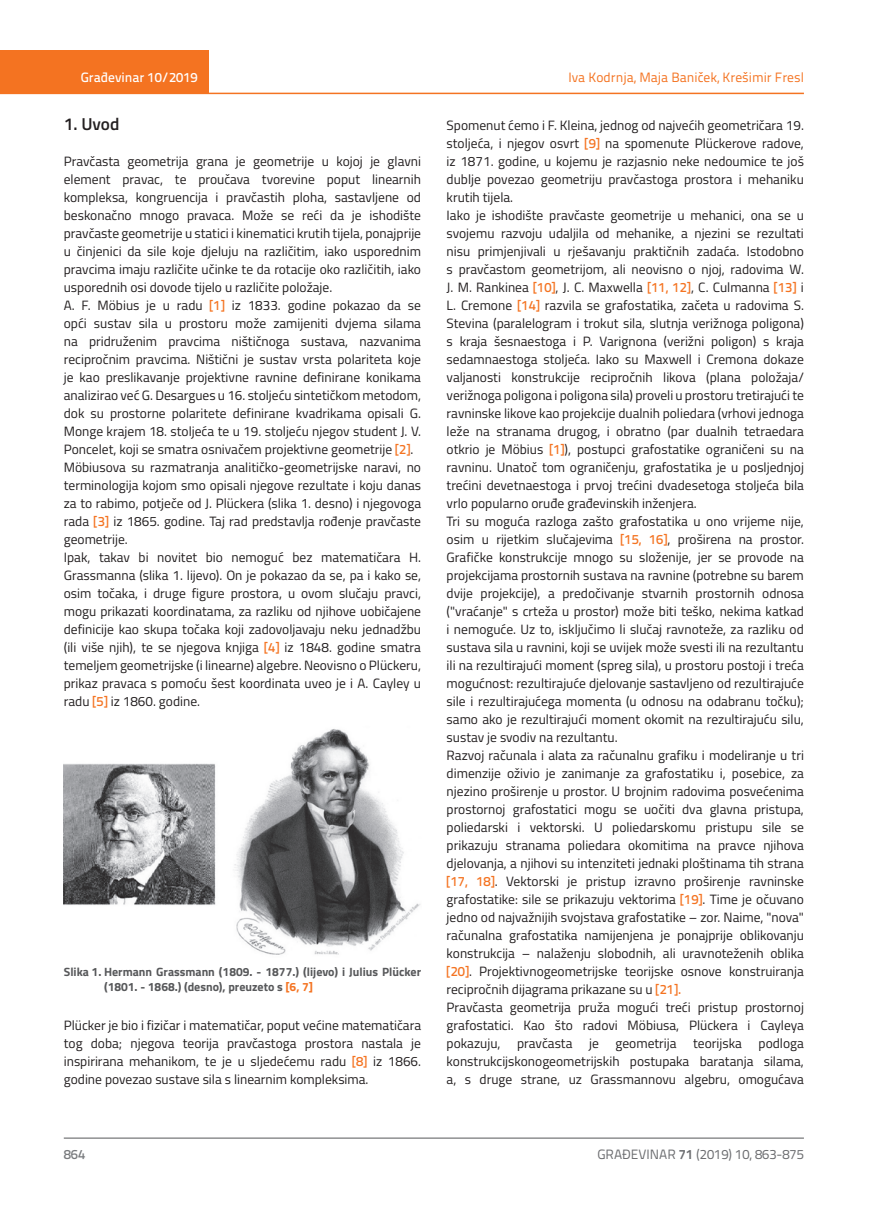
<style>
.page{position:relative;width:872px;height:1212px;background:#fff}
.page>*{position:absolute;margin:0;border:0;box-sizing:border-box;transform-origin:0 0}
.t1{font:600 17.25px "Titillium";color:#231f20}
.t2{font:13.5px/18px "Titillium";color:#231f20}
.t3{font:13.5px "Titillium Text 22 L";color:#f47321}
.t4{font:13.5px "Titillium Text 22 L";color:#6c6d70}
.t5{font:500 13.5px "Titillium Text 22 L";color:#fff}
.t6{font:500 13.5px "Titillium Text 22 L";color:#787a7d}
.t7{font:700 12px/15px "Titillium";color:#57585a}
.s1{font-family:"Titillium Text 22 L";font-weight:500;color:#f47321}
.s2{color:#f47321}
.s3{font-weight:700}
</style>
<div class="page">
<div style="left:0;top:50px;width:208px;height:44px;background:#f47321"></div>
<hr style="left:0;top:93px;width:804px;height:1px;background:#f47321">
<hr style="left:64px;top:1138px;width:740px;height:1px;background:#57585a">
<img style="left:64px;top:729px;width:357px;height:226px">
<p class="t5" style="left:81px;top:67px;width:118px">Građevinar 10/2019</p>
<p class="t1" style="left:64px;top:111px;width:57px">1. Uvod</p>
<p class="t2" style="left:64px;top:151px;width:359px">Pravčasta geometrija grana je geometrije u kojoj je glavni element pravac, te proučava tvorevine poput linearnih kompleksa, kongruencija i pravčastih ploha, sastavljene od beskonačno mnogo pravaca. Može se reći da je ishodište pravčaste geometrije u statici i kinematici krutih tijela, ponajprije u činjenici da sile koje djeluju na različitim, iako usporednim pravcima imaju različite učinke te da rotacije oko različitih, iako usporednih osi dovode tijelo u različite položaje.<br>A. F. Möbius je u radu <span class="s1">[1]</span> iz 1833. godine pokazao da se opći sustav sila u prostoru može zamijeniti dvjema silama na pridruženim pravcima ništičnoga sustava, nazvanima recipročnim pravcima. Ništični je sustav vrsta polariteta koje je kao preslikavanje projektivne ravnine definirane konikama analizirao već G. Desargues u 16. stoljeću sintetičkom metodom, dok su prostorne polaritete definirane kvadrikama opisali G.<br>Monge krajem 18. stoljeća te u 19. stoljeću njegov student J. V.<br>Poncelet, koji se smatra osnivačem projektivne geometrije <span class="s1">[2]</span>.<br>Möbiusova su razmatranja analitičko-geometrijske naravi, no terminologija kojom smo opisali njegove rezultate i koju danas za to rabimo, potječe od J. Plückera (slika 1. desno) i njegovoga rada <span class="s1">[3]</span> iz 1865. godine. Taj rad predstavlja rođenje pravčaste geometrije.<br>Ipak, takav bi novitet bio nemoguć bez matematičara H.<br>Grassmanna (slika 1. lijevo). On je pokazao da se, pa i kako se, osim točaka, i druge figure prostora, u ovom slučaju pravci, mogu prikazati koordinatama, za razliku od njihove uobičajene definicije kao skupa točaka koji zadovoljavaju neku jednadžbu (ili više njih), te se njegova knjiga <span class="s1">[4]</span> iz 1848. godine smatra temeljem geometrijske (i linearne) algebre. Neovisno o Plückeru, prikaz pravaca s pomoću šest koordinata uveo je i A. Cayley u radu <span class="s1">[5]</span> iz 1860. godine.</p>
<p class="t7" style="left:104px;top:964px;width:318px;text-indent:-40px">Slika 1. Hermann Grassmann (1809. - 1877.) (lijevo) i Julius Plücker (1801. - 1868.) (desno), preuzeto s <span class="s2">[6, 7]</span></p>
<p class="t2" style="left:64px;top:1016px;width:359px;text-align:justify">Plücker je bio i fizičar i matematičar, poput većine matematičara tog doba; njegova teorija pravčastoga prostora nastala je inspirirana mehanikom, te je u sljedećemu radu <span class="s1">[8]</span> iz 1866. godine povezao sustave sila s linearnim kompleksima.</p>
<p class="t3" style="left:568px;top:68px;width:237px">Iva Kodrnja, Maja Baniček, Krešimir Fresl</p>
<p class="t2" style="left:446px;top:115px;width:359px">Spomenut ćemo i F. Kleina, jednog od najvećih geometričara 19. stoljeća, i njegov osvrt <span class="s1">[9]</span> na spomenute Plückerove radove, iz 1871. godine, u kojemu je razjasnio neke nedoumice te još dublje povezao geometriju pravčastoga prostora i mehaniku krutih tijela.<br>Iako je ishodište pravčaste geometrije u mehanici, ona se u svojemu razvoju udaljila od mehanike, a njezini se rezultati nisu primjenjivali u rješavanju praktičnih zadaća. Istodobno s pravčastom geometrijom, ali neovisno o njoj, radovima W.<br>J. M. Rankinea <span class="s1">[10]</span>, J. C. Maxwella <span class="s1">[11, 12]</span>, C. Culmanna <span class="s1">[13]</span> i L. Cremone <span class="s1">[14]</span> razvila se grafostatika, začeta u radovima S.<br>Stevina (paralelogram i trokut sila, slutnja verižnoga poligona) s kraja šesnaestoga i P. Varignona (verižni poligon) s kraja sedamnaestoga stoljeća. Iako su Maxwell i Cremona dokaze valjanosti konstrukcije recipročnih likova (plana položaja/ verižnoga poligona i poligona sila) proveli u prostoru tretirajući te ravninske likove kao projekcije dualnih poliedara (vrhovi jednoga leže na stranama drugog, i obratno (par dualnih tetraedara otkrio je Möbius <span class="s1">[1]</span>), postupci grafostatike ograničeni su na ravninu. Unatoč tom ograničenju, grafostatika je u posljednjoj trećini devetnaestoga i prvoj trećini dvadesetoga stoljeća bila vrlo popularno oruđe građevinskih inženjera.<br>Tri su moguća razloga zašto grafostatika u ono vrijeme nije, osim u rijetkim slučajevima <span class="s1">[15, 16]</span>, proširena na prostor.<br>Grafičke konstrukcije mnogo su složenije, jer se provode na projekcijama prostornih sustava na ravnine (potrebne su barem dvije projekcije), a predočivanje stvarnih prostornih odnosa ("vraćanje" s crteža u prostor) može biti teško, nekima katkad i nemoguće. Uz to, isključimo li slučaj ravnoteže, za razliku od sustava sila u ravnini, koji se uvijek može svesti ili na rezultantu ili na rezultirajući moment (spreg sila), u prostoru postoji i treća mogućnost: rezultirajuće djelovanje sastavljeno od rezultirajuće sile i rezultirajućega momenta (u odnosu na odabranu točku); samo ako je rezultirajući moment okomit na rezultirajuću silu, sustav je svodiv na rezultantu.<br>Razvoj računala i alata za računalnu grafiku i modeliranje u tri dimenzije oživio je zanimanje za grafostatiku i, posebice, za njezino proširenje u prostor. U brojnim radovima posvećenima prostornoj grafostatici mogu se uočiti dva glavna pristupa, poliedarski i vektorski. U poliedarskomu pristupu sile se prikazuju stranama poliedara okomitima na pravce njihova djelovanja, a njihovi su intenziteti jednaki ploštinama tih strana <span class="s1">[17, 18]</span>. Vektorski je pristup izravno proširenje ravninske grafostatike: sile se prikazuju vektorima <span class="s1">[19]</span>. Time je očuvano jedno od najvažnijih svojstava grafostatike – zor. Naime, "nova" računalna grafostatika namijenjena je ponajprije oblikovanju konstrukcija – nalaženju slobodnih, ali uravnoteženih oblika <span class="s1">[20]</span>. Projektivnogeometrijske teorijske osnove konstruiranja recipročnih dijagrama prikazane su u <span class="s1">[21].<br></span>Pravčasta geometrija pruža mogući treći pristup prostornoj grafostatici. Kao što radovi Möbiusa, Plückera i Cayleya pokazuju, pravčasta je geometrija teorijska podloga konstrukcijskonogeometrijskih postupaka baratanja silama, a, s druge strane, uz Grassmannovu algebru, omogućava</p>
<p class="t6" style="left:64px;top:1144px;width:23px">864</p>
<p class="t4" style="left:597px;top:1144px;width:208px">GRAĐEVINAR <span class="s3">71</span> (2019) 10, 863-875</p>
</div>
